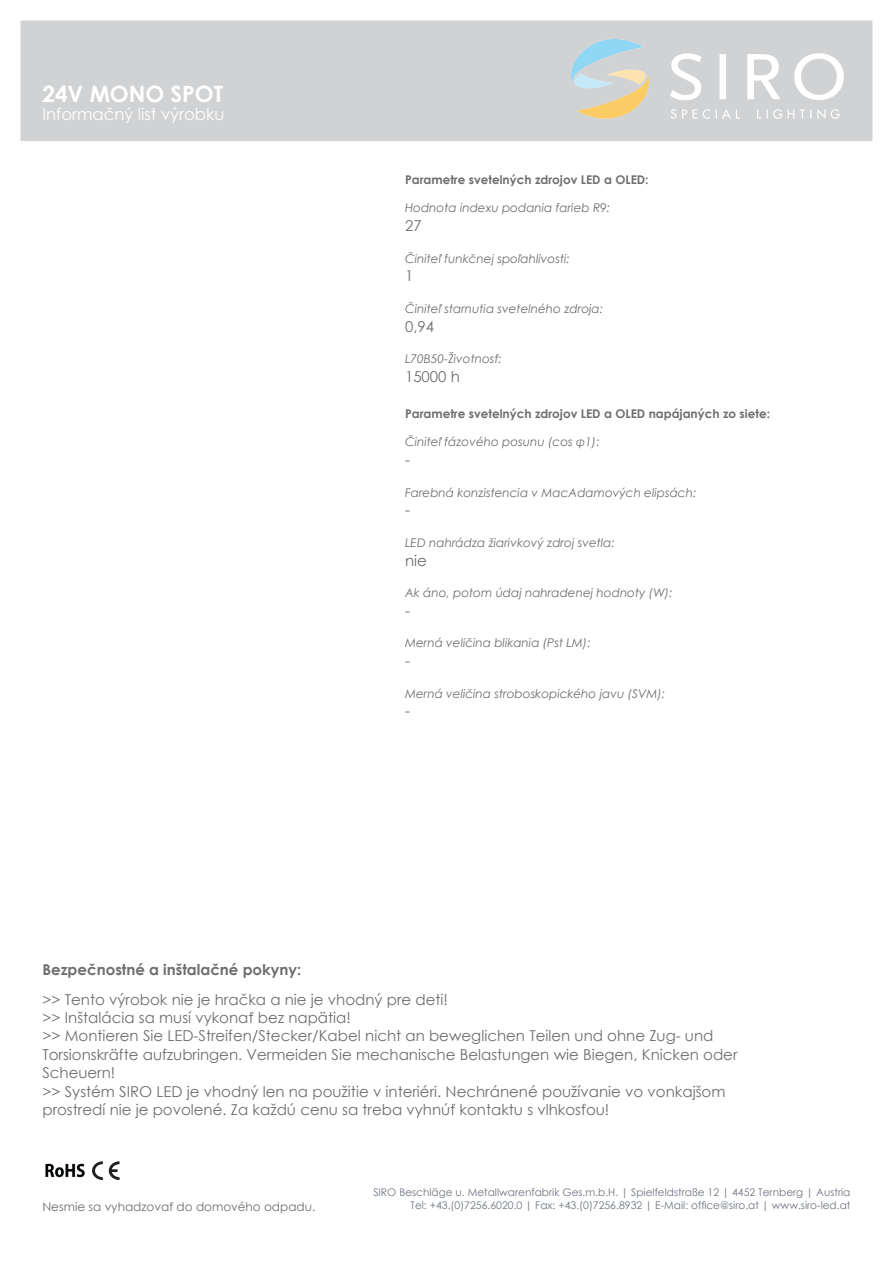
<style>
.page{position:relative;width:893px;height:1263px;background:#fff}
.page>*{position:absolute;margin:0;border:0;box-sizing:border-box;transform-origin:0 0}
.t1{font:700 22.5px "Century Gothic";color:#fff}
.t2{font:16.5px "Century Gothic";color:#fff}
.t3{font:15px/18.5px "Century Gothic";color:#6e6e6e}
.t4{font:700 15px "Century Gothic";color:#6e6e6e}
.t5{font:italic 12px "Century Gothic";color:#6e6e6e}
.t6{font:700 12px "Century Gothic";color:#6e6e6e}
.t7{font:12px "Century Gothic";color:#6e6e6e}
.t8{font:10.5px/12.6px "Century Gothic";color:#6d747f;text-align:right}
</style>
<div class="page">
<div style="left:21px;top:21px;width:851px;height:120px;background:#d1d2d4"></div>
<img style="left:571px;top:40px;width:272px;height:78px">
<img style="left:45px;top:1163px;width:40px;height:15px">
<svg style="left:92px;top:1161px;width:27px;height:19px"></svg>
<h1 class="t1" style="left:42px;top:80px;width:182px">24V MONO SPOT</h1>
<p class="t2" style="left:42px;top:104px;width:183px">Informačný list výrobku</p>
<p class="t6" style="left:405px;top:172px;width:245px">Parametre svetelných zdrojov LED a OLED:</p>
<p class="t5" style="left:405px;top:201px;width:207px">Hodnota indexu podania farieb R9:</p>
<p class="t3" style="left:405px;top:216px;width:18px">27</p>
<p class="t5" style="left:405px;top:251px;width:166px">Činiteľ funkčnej spoľahlivosti:</p>
<p class="t3" style="left:405px;top:266px;width:10px">1</p>
<p class="t5" style="left:405px;top:301px;width:200px">Činiteľ starnutia svetelného zdroja:</p>
<p class="t3" style="left:405px;top:317px;width:31px">0,94</p>
<p class="t5" style="left:405px;top:351px;width:98px">L70B50-Životnosť:</p>
<p class="t3" style="left:405px;top:367px;width:56px">15000 h</p>
<p class="t6" style="left:405px;top:406px;width:366px">Parametre svetelných zdrojov LED a OLED napájaných zo siete:</p>
<p class="t5" style="left:405px;top:435px;width:196px">Činiteľ fázového posunu (cos φ1):</p>
<p class="t3" style="left:405px;top:450px;width:6px">-</p>
<p class="t5" style="left:405px;top:485px;width:293px">Farebná konzistencia v MacAdamových elipsách:</p>
<p class="t3" style="left:405px;top:500px;width:6px">-</p>
<p class="t5" style="left:405px;top:535px;width:211px">LED nahrádza žiarivkový zdroj svetla:</p>
<p class="t3" style="left:405px;top:551px;width:23px">nie</p>
<p class="t5" style="left:405px;top:585px;width:269px">Ak áno, potom údaj nahradenej hodnoty (W):</p>
<p class="t3" style="left:405px;top:601px;width:6px">-</p>
<p class="t5" style="left:405px;top:636px;width:187px">Merná veličina blikania (Pst LM):</p>
<p class="t3" style="left:405px;top:651px;width:6px">-</p>
<p class="t5" style="left:405px;top:686px;width:262px">Merná veličina stroboskopického javu (SVM):</p>
<p class="t3" style="left:405px;top:701px;width:6px">-</p>
<p class="t4" style="left:42px;top:960px;width:261px">Bezpečnostné a inštalačné pokyny:</p>
<p class="t3" style="left:42px;top:990px;width:697px">&gt;&gt; Tento výrobok nie je hračka a nie je vhodný pre deti!<br>&gt;&gt; Inštalácia sa musí vykonať bez napätia!<br>&gt;&gt; Montieren Sie LED-Streifen/Stecker/Kabel nicht an beweglichen Teilen und ohne Zug- und Torsionskräfte aufzubringen. Vermeiden Sie mechanische Belastungen wie Biegen, Knicken oder Scheuern!<br>&gt;&gt; Systém SIRO LED je vhodný len na použitie v interiéri. Nechránené používanie vo vonkajšom prostredí nie je povolené. Za každú cenu sa treba vyhnúť kontaktu s vlhkosťou!</p>
<p class="t7" style="left:42px;top:1199px;width:274px">Nesmie sa vyhadzovať do domového odpadu.</p>
<p class="t8" style="left:373px;top:1186px;width:479px">SIRO Beschläge u. Metallwarenfabrik Ges.m.b.H. | Spielfeldstraße 12 | 4452 Ternberg | Austria<br>Tel: +43.(0)7256.6020.0 | Fax: +43.(0)7256.8932 | E-Mail: office@siro.at | www.siro-led.at</p>
</div>
